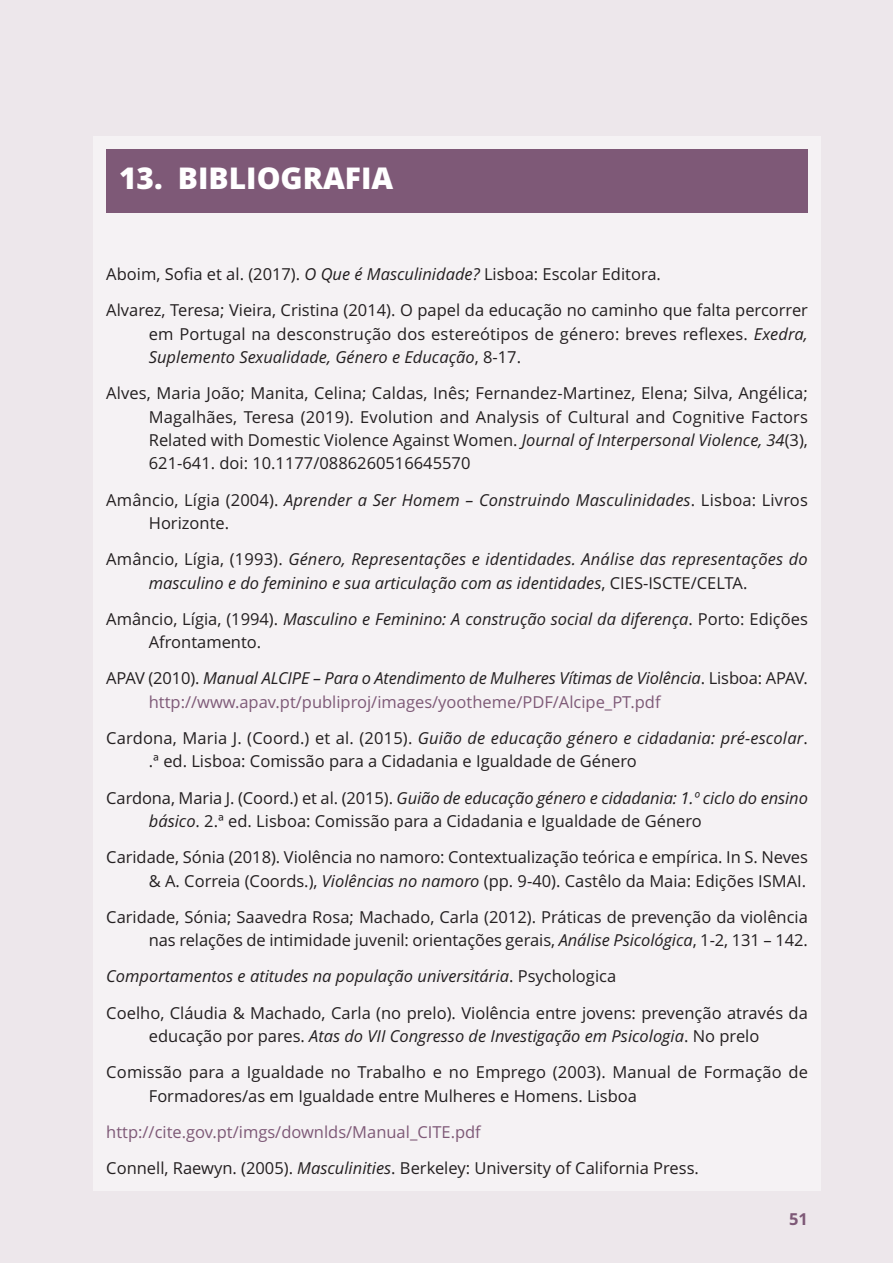
<style>
.page{position:relative;width:893px;height:1263px;background:#ede7eb}
.page>*{position:absolute;margin:0;border:0;box-sizing:border-box;transform-origin:0 0}
.t1{font:800 30px "Open Sans";color:#fff}
.t2{font:16.5px/23.4px "Open Sans";color:#231f20}
.t3{font:italic 16.5px/23.4px "Open Sans";color:#231f20}
.t4{font:16.5px/23.4px "Open Sans";color:#7e5977}
.t5{font:700 16.5px "Open Sans";color:#7e5977}
.s1{font-style:italic}
.s2{font-style:normal}
.s3{color:#231f20}
.s4{font-style:italic;color:#231f20}
</style>
<div class="page">
<div style="left:94px;top:136px;width:727px;height:1055px;background:#f5f2f4"></div>
<div style="left:106px;top:149px;width:702px;height:64px;background:#7e5977"></div>
<p class="t1" style="left:119px;top:166px;width:276px">13. BIBLIOGRAFIA</p>
<p class="t2" style="left:106px;top:264px;width:556px">Aboim, Sofia et al. (2017). <span class="s1">O Que é Masculinidade?</span> Lisboa: Escolar Editora.</p>
<p class="t2" style="left:149px;top:300px;width:661px;text-align:justify;text-indent:-43px">Alvarez, Teresa; Vieira, Cristina (2014). O papel da educação no caminho que falta percorrer em Portugal na desconstrução dos estereótipos de género: breves reflexes. <span class="s1">Exedra, Suplemento Sexualidade, Género e Educação</span>, 8-17.</p>
<p class="t2" style="left:149px;top:383px;width:661px;text-align:justify;text-indent:-43px">Alves, Maria João; Manita, Celina; Caldas, Inês; Fernandez-Martinez, Elena; Silva, Angélica; Magalhães, Teresa (2019). Evolution and Analysis of Cultural and Cognitive Factors Related with Domestic Violence Against Women. <span class="s1">Journal of Interpersonal Violence, 34</span>(3), 621-641. doi: 10.1177/0886260516645570</p>
<p class="t2" style="left:149px;top:490px;width:661px;text-indent:-43px">Amâncio, Lígia (2004). <span class="s1">Aprender a Ser Homem – Construindo Masculinidades</span>. Lisboa: Livros<br>Horizonte.</p>
<p class="t3" style="left:149px;top:549px;width:660px;text-indent:-43px"><span class="s2">Amâncio, Lígia, (1993).</span> Género, Representações e identidades. Análise das representações do masculino e do feminino e sua articulação com as identidades<span class="s2">, CIES-ISCTE/CELTA.</span></p>
<p class="t2" style="left:149px;top:609px;width:661px;text-indent:-43px">Amâncio, Lígia, (1994). <span class="s1">Masculino e Feminino: A construção social da diferença</span>. Porto: Edições<br>Afrontamento.</p>
<p class="t4" style="left:149px;top:668px;width:661px;text-indent:-43px"><span class="s3">APAV (2010).</span> <span class="s4">Manual ALCIPE – Para o Atendimento de Mulheres Vítimas de Violência</span><span class="s3">. Lisboa: APAV. </span>http://www.apav.pt/publiproj/images/yootheme/PDF/Alcipe_PT.pdf</p>
<p class="t2" style="left:149px;top:728px;width:661px;text-indent:-43px">Cardona, Maria J. (Coord.) et al. (2015). <span class="s1">Guião de educação género e cidadania: pré-escolar</span>. .ª ed. Lisboa: Comissão para a Cidadania e Igualdade de Género</p>
<p class="t2" style="left:149px;top:787px;width:661px;text-indent:-43px">Cardona, Maria J. (Coord.) et al. (2015). <span class="s1">Guião de educação género e cidadania: 1.º ciclo do ensino básico</span>. 2.ª ed. Lisboa: Comissão para a Cidadania e Igualdade de Género</p>
<p class="t2" style="left:106px;top:847px;width:703px;text-align:right">Caridade, Sónia (2018). Violência no namoro: Contextualização teórica e empírica. In S. Neves &amp; A. Correia (Coords.), <span class="s1">Violências no namoro</span> (pp. 9-40). Castêlo da Maia: Edições ISMAI.</p>
<p class="t2" style="left:106px;top:907px;width:703px;text-align:right">Caridade, Sónia; Saavedra Rosa; Machado, Carla (2012). Práticas de prevenção da violência nas relações de intimidade juvenil: orientações gerais, <span class="s1">Análise Psicológica</span>, 1-2, 131 – 142.</p>
<p class="t3" style="left:106px;top:966px;width:511px">Comportamentos e atitudes na população universitária<span class="s2">. Psychologica</span></p>
<p class="t2" style="left:106px;top:1002px;width:703px;text-align:center">Coelho, Cláudia &amp; Machado, Carla (no prelo). Violência entre jovens: prevenção através da educação por pares. <span class="s1">Atas do VII Congresso de Investigação em Psicologia</span>. No prelo</p>
<p class="t2" style="left:149px;top:1062px;width:661px;text-indent:-43px">Comissão para a Igualdade no Trabalho e no Emprego (2003). Manual de Formação de<br>Formadores/as em Igualdade entre Mulheres e Homens. Lisboa</p>
<p class="t4" style="left:106px;top:1122px;width:376px">http://cite.gov.pt/imgs/downlds/Manual_CITE.pdf</p>
<p class="t2" style="left:106px;top:1158px;width:594px">Connell, Raewyn. (2005). <span class="s1">Masculinities</span>. Berkeley: University of California Press.</p>
<p class="t5" style="left:789px;top:1212px;width:20px">51</p>
</div>
